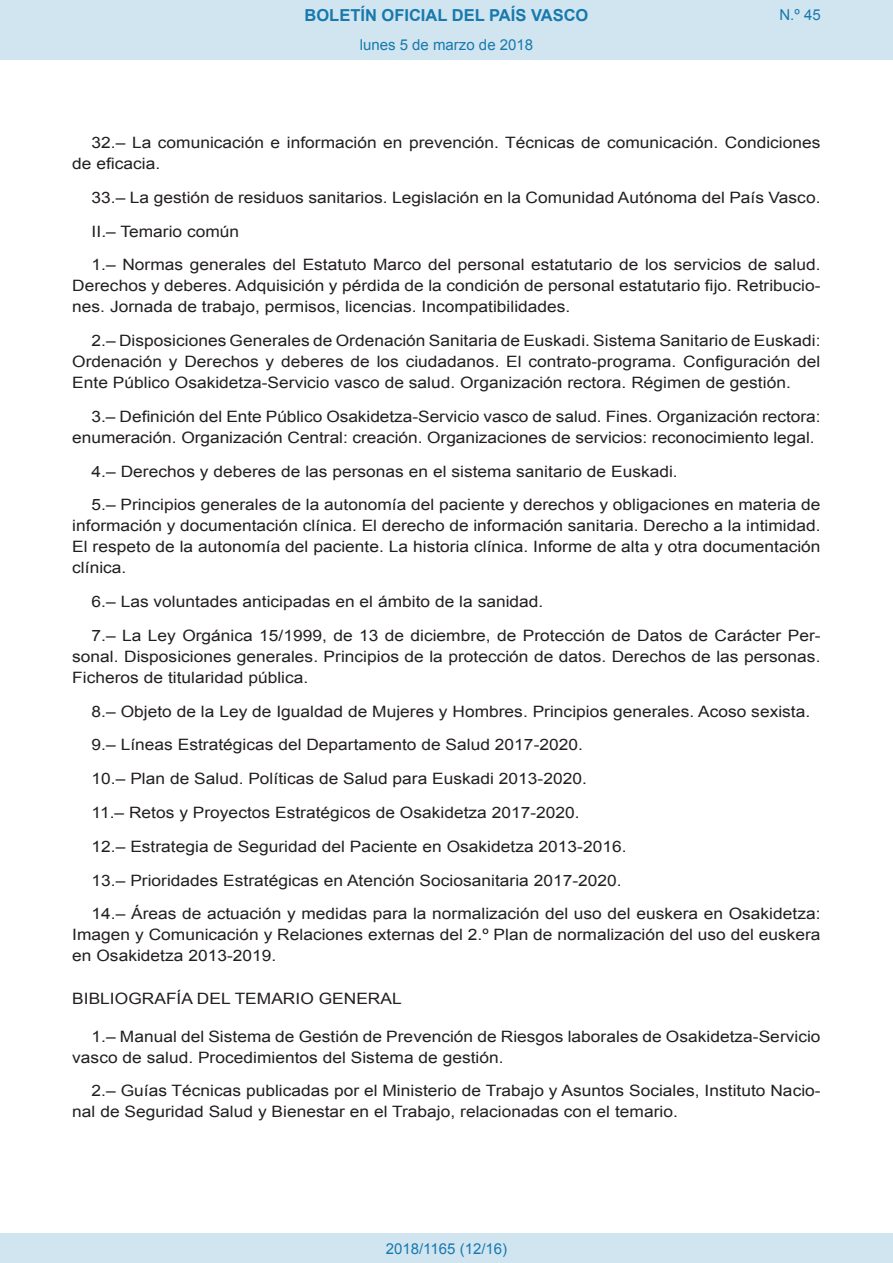
<style>
.page{position:relative;width:893px;height:1263px;background:#fff}
.page>*{position:absolute;margin:0;border:0;box-sizing:border-box;transform-origin:0 0}
.t1{font:700 16.5px "Arial";color:#1879ad}
.BOPVDetalle{font:15.6px/21px "Arial";color:#231f20;text-align:justify;scale:1.11 1}
.BOPVDisposicion{font:15.6px "Arial";color:#231f20;scale:1.11 1}
.Paginacion_Centro{font:15px "Arial";color:#1879ad}
</style>
<div class="page">
<div style="left:0;top:0;width:893px;height:60px;background:#d0e5f0"></div>
<div style="left:0;top:1233px;width:893px;height:30px;background:#d0e5f0"></div>
<p class="t1" style="left:305px;top:4px;width:285px">BOLETÍN OFICIAL DEL PAÍS VASCO</p>
<p class="Paginacion_Centro" style="left:360px;top:35px;width:175px">lunes 5 de marzo de 2018</p>
<p class="Paginacion_Centro" style="left:779px;top:5px;width:43px">N.º 45</p>
<p class="BOPVDetalle" style="left:72px;top:132px;width:676px;text-indent:19px">32.– La comunicación e información en prevención. Técnicas de comunicación. Condiciones de eficacia.</p>
<p class="BOPVDetalle" style="left:92px;top:187px;width:658px">33.– La gestión de residuos sanitarios. Legislación en la Comunidad Autónoma del País Vasco.</p>
<p class="BOPVDetalle" style="left:92px;top:221px;width:134px">II.– Temario común</p>
<p class="BOPVDetalle" style="left:72px;top:255px;width:676px;text-indent:19px">1.– Normas generales del Estatuto Marco del personal estatutario de los servicios de salud.<br>Derechos y deberes. Adquisición y pérdida de la condición de personal estatutario fijo. Retribucio&shy;nes. Jornada de trabajo, permisos, licencias. Incompatibilidades.</p>
<p class="BOPVDetalle" style="left:72px;top:330px;width:676px;text-indent:19px">2.– Disposiciones Generales de Ordenación Sanitaria de Euskadi. Sistema Sanitario de Euskadi:<br>Ordenación y Derechos y deberes de los ciudadanos. El contrato-programa. Configuración del Ente Público Osakidetza-Servicio vasco de salud. Organización rectora. Régimen de gestión.</p>
<p class="BOPVDetalle" style="left:72px;top:406px;width:676px;text-indent:19px">3.– Definición del Ente Público Osakidetza-Servicio vasco de salud. Fines. Organización rectora: enumeración. Organización Central: creación. Organizaciones de servicios: reconocimiento legal.</p>
<p class="BOPVDetalle" style="left:92px;top:461px;width:529px">4.– Derechos y deberes de las personas en el sistema sanitario de Euskadi.</p>
<p class="BOPVDetalle" style="left:72px;top:495px;width:676px;text-indent:19px">5.– Principios generales de la autonomía del paciente y derechos y obligaciones en materia de información y documentación clínica. El derecho de información sanitaria. Derecho a la intimidad.<br>El respeto de la autonomía del paciente. La historia clínica. Informe de alta y otra documentación clínica.</p>
<p class="BOPVDetalle" style="left:92px;top:591px;width:408px">6.– Las voluntades anticipadas en el ámbito de la sanidad.</p>
<p class="BOPVDetalle" style="left:72px;top:625px;width:676px;text-indent:19px">7.– La Ley Orgánica 15/1999, de 13 de diciembre, de Protección de Datos de Carácter Per&shy;sonal. Disposiciones generales. Principios de la protección de datos. Derechos de las personas.<br>Ficheros de titularidad pública.</p>
<p class="BOPVDetalle" style="left:92px;top:701px;width:649px">8.– Objeto de la Ley de Igualdad de Mujeres y Hombres. Principios generales. Acoso sexista.</p>
<p class="BOPVDetalle" style="left:92px;top:735px;width:444px">9.– Líneas Estratégicas del Departamento de Salud 2017-2020.</p>
<p class="BOPVDetalle" style="left:92px;top:768px;width:448px">10.– Plan de Salud. Políticas de Salud para Euskadi 2013-2020.</p>
<p class="BOPVDetalle" style="left:92px;top:802px;width:441px">11.– Retos y Proyectos Estratégicos de Osakidetza 2017-2020.</p>
<p class="BOPVDetalle" style="left:92px;top:836px;width:483px">12.– Estrategia de Seguridad del Paciente en Osakidetza 2013-2016.</p>
<p class="BOPVDetalle" style="left:92px;top:870px;width:479px">13.– Prioridades Estratégicas en Atención Sociosanitaria 2017-2020.</p>
<p class="BOPVDetalle" style="left:72px;top:903px;width:676px;text-indent:19px">14.– Áreas de actuación y medidas para la normalización del uso del euskera en Osakidetza:<br>Imagen y Comunicación y Relaciones externas del 2.º Plan de normalización del uso del euskera en Osakidetza 2013-2019.</p>
<p class="BOPVDisposicion" style="left:72px;top:988px;width:298px">BIBLIOGRAFÍA DEL TEMARIO GENERAL</p>
<p class="BOPVDetalle" style="left:72px;top:1026px;width:676px;text-indent:19px">1.– Manual del Sistema de Gestión de Prevención de Riesgos laborales de Osakidetza-Servicio vasco de salud. Procedimientos del Sistema de gestión.</p>
<p class="BOPVDetalle" style="left:72px;top:1080px;width:676px;text-indent:19px">2.– Guías Técnicas publicadas por el Ministerio de Trabajo y Asuntos Sociales, Instituto Nacio&shy;nal de Seguridad Salud y Bienestar en el Trabajo, relacionadas con el temario.</p>
<p class="Paginacion_Centro" style="left:386px;top:1238px;width:123px">2018/1165 (12/16)</p>
</div>
